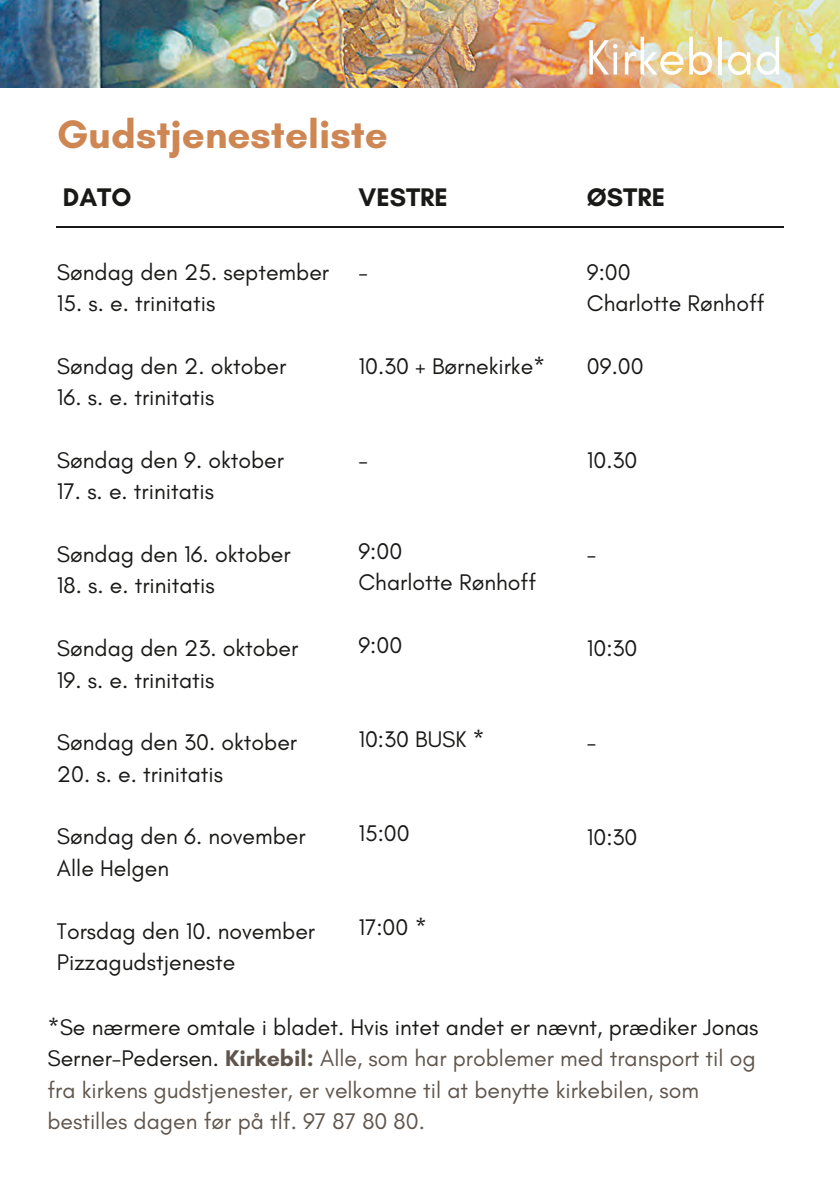
<style>
.page{position:relative;width:840px;height:1191px;background:#fff}
.page>*{position:absolute;margin:0;border:0;box-sizing:border-box;transform-origin:0 0}
.t1{font:50.4px "Glacial Indifference";color:#fff}
.t2{font:700 40.4px "Glacial Indifference";color:#ce8653}
.t3{font:700 26px "Glacial Indifference";color:#191918}
.t4{font:23px/31.4px "Glacial Indifference";color:#191918}
.t5{font:23px/31.4px "Glacial Indifference";color:#5f554d}
.s1{color:#191918}
.s2{font-weight:700}
</style>
<div class="page">
<img style="left:0;top:0;width:839px;height:88px">
<hr style="left:57px;top:226px;width:726px;height:1px;background:#191918">
<h2 class="t2" style="left:57px;top:109px;width:332px">Gudstjenesteliste</h2>
<h1 class="t1" style="left:585px;top:29px;width:199px">Kirkeblad</h1>
<p class="t3" style="left:63px;top:181px;width:70px">DATO</p>
<p class="t4" style="left:57px;top:257px;width:273px">Søndag den 25. september</p>
<p class="t4" style="left:57px;top:288px;width:160px">15. s. e. trinitatis</p>
<p class="t4" style="left:57px;top:351px;width:231px">Søndag den 2. oktober</p>
<p class="t4" style="left:57px;top:382px;width:159px">16. s. e. trinitatis</p>
<p class="t4" style="left:57px;top:445px;width:228px">Søndag den 9. oktober</p>
<p class="t4" style="left:57px;top:476px;width:158px">17. s. e. trinitatis</p>
<p class="t4" style="left:57px;top:539px;width:235px">Søndag den 16. oktober</p>
<p class="t4" style="left:57px;top:570px;width:159px">18. s. e. trinitatis</p>
<p class="t4" style="left:57px;top:633px;width:243px">Søndag den 23. oktober</p>
<p class="t4" style="left:57px;top:664px;width:159px">19. s. e. trinitatis</p>
<p class="t4" style="left:57px;top:727px;width:241px">Søndag den 30. oktober</p>
<p class="t4" style="left:57px;top:758px;width:167px">20. s. e. trinitatis</p>
<p class="t4" style="left:57px;top:821px;width:250px">Søndag den 6. november<br>Alle Helgen</p>
<p class="t4" style="left:57px;top:915px;width:259px">Torsdag den 10. november<br>Pizzagudstjeneste</p>
<p class="t3" style="left:358px;top:181px;width:91px">VESTRE</p>
<p class="t3" style="left:586px;top:181px;width:80px">ØSTRE</p>
<p class="t4" style="left:358px;top:257px;width:11px">-</p>
<p class="t4" style="left:358px;top:351px;width:188px">10.30 + Børnekirke*</p>
<p class="t4" style="left:358px;top:445px;width:11px">-</p>
<p class="t4" style="left:358px;top:536px;width:179px">9:00<br>Charlotte Rønhoff</p>
<p class="t4" style="left:358px;top:630px;width:45px">9:00</p>
<p class="t4" style="left:358px;top:724px;width:128px">10:30 BUSK *</p>
<p class="t4" style="left:358px;top:818px;width:53px">15:00</p>
<p class="t4" style="left:358px;top:912px;width:70px">17:00 *</p>
<p class="t4" style="left:586px;top:257px;width:179px">9:00<br>Charlotte Rønhoff</p>
<p class="t4" style="left:586px;top:351px;width:58px">09.00</p>
<p class="t4" style="left:586px;top:445px;width:52px">10.30</p>
<p class="t4" style="left:586px;top:539px;width:11px">-</p>
<p class="t4" style="left:586px;top:633px;width:52px">10:30</p>
<p class="t4" style="left:586px;top:727px;width:11px">-</p>
<p class="t4" style="left:586px;top:821px;width:52px">10:30</p>
<p class="t5" style="left:47px;top:1012px;width:712px"><span class="s1">*Se nærmere omtale i bladet. Hvis intet andet er nævnt, prædiker Jonas Serner-Pedersen.</span> <span class="s2">Kirkebil:</span> Alle, som har problemer med transport til og fra kirkens gudstjenester, er velkomne til at benytte kirkebilen, som bestilles dagen før på tlf. 97 87 80 80.</p>
</div>
